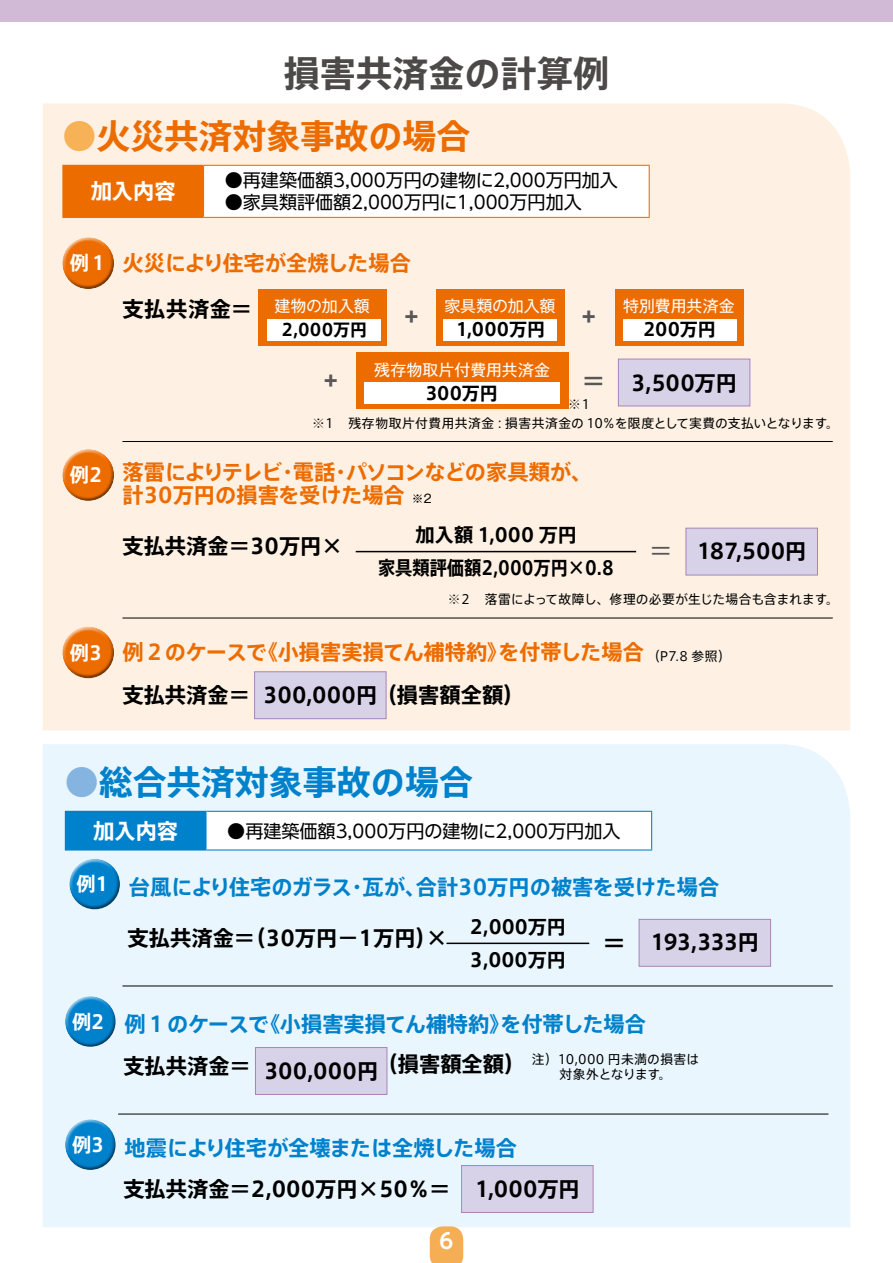
<style>
.page{position:relative;width:893px;height:1263px;background:#fff}
.page>*{position:absolute;margin:0;border:0;box-sizing:border-box;transform-origin:0 0}
.t1{font:700 36.15px "Axis Std";color:#4c4948}
.t2{font:700 34.05px "Axis Std";color:#ed6c00}
.t3{font:700 34.05px "Axis Std";color:#0081cc}
.t4{font:700 23.4px "Axis Std";color:#595757}
.t5{font:23.4px "Gothic MB101 Pro";color:#595757}
.t6{font:700 21.3px "Axis Std";color:#000}
.t7{font:700 21.3px/23.4px "Axis Std";letter-spacing:-.005em;color:#ed6c00}
.t8{font:700 21.3px "Axis Std";color:#0081cc}
.t9{font:700 21.3px "Axis Std";color:#fff}
.t10{font:700 21px "UD Shin Go Pro De";color:#fff}
.t11{font:700 19.2px/33px "Axis Std";color:#000;text-align:center}
.t12{font:700 19.2px "Axis Std";color:#fff}
.t13{font:18px "UD Shin Go Pro";color:#000}
.t14{font:700 18px "Axis Std";letter-spacing:-.005em;color:#000}
.t15{font:700 16.95px "Axis Std";letter-spacing:.005em;color:#000}
.t16{font:15.9px "Gothic MB101 Pro";letter-spacing:-.005em;color:#fff}
.t17{font:12.75px/14.9px "Axis Std";letter-spacing:.01em;color:#000}
.s1{font-family:"Gothic MB101 Pro";font-weight:400;color:#f7b257}
.s2{font-family:"Gothic MB101 Pro";font-weight:400;font-size:11.7px;color:#000}
.s3{font-family:"Gothic MB101 Pro";font-weight:400;color:#86b4e1}
.s4{font-size:23.4px}
.s5{font-weight:700;font-size:21.3px}
</style>
<div class="page">
<div style="left:0;top:0;width:893px;height:21px;background:#d1bad6"></div>
<div style="left:43px;top:103px;width:807px;height:627px;background:#fef1e3"></div>
<div style="left:43px;top:744px;width:807px;height:483px;background:#eaf6fd"></div>
<svg style="left:430px;top:1226px;width:33px;height:37px"></svg>
<div style="left:258px;top:289px;width:128px;height:56px;background:#ed6c00"></div>
<div style="left:436px;top:289px;width:128px;height:56px;background:#ed6c00"></div>
<div style="left:356px;top:352px;width:213px;height:57px;background:#ed6c00"></div>
<div style="left:615px;top:289px;width:129px;height:56px;background:#ed6c00"></div>
<div style="left:618px;top:359px;width:132px;height:47px;background:#d8d2e9;border:1px solid #a883b9"></div>
<div style="left:686px;top:528px;width:132px;height:47px;background:#d8d2e9;border:1px solid #a883b9"></div>
<div style="left:639px;top:919px;width:132px;height:47px;background:#d8d2e9;border:1px solid #a883b9"></div>
<hr style="left:122px;top:441px;width:711px;height:1px;background:#000">
<div style="left:254px;top:671px;width:132px;height:48px;background:#d8d2e9;border:1px solid #a883b9"></div>
<div style="left:63px;top:165px;width:141px;height:52px;background:#ed6c00"></div>
<div style="left:204px;top:165px;width:445px;height:52px;background:#fff"></div>
<hr style="left:62px;top:165px;width:142px;height:1px;background:#ed6c00">
<hr style="left:62px;top:166px;width:1px;height:51px;background:#ed6c00">
<hr style="left:204px;top:165px;width:446px;height:1px;background:#ed6c00">
<hr style="left:649px;top:166px;width:1px;height:51px;background:#ed6c00">
<hr style="left:62px;top:217px;width:142px;height:1px;background:#ed6c00">
<hr style="left:204px;top:217px;width:446px;height:1px;background:#ed6c00">
<div style="left:62px;top:237px;width:52px;height:40px;background:#fff;opacity:.75"></div>
<div style="left:62px;top:246px;width:57px;height:45px;background:#000;opacity:.5"></div>
<div style="left:62px;top:449px;width:52px;height:40px;background:#fff;opacity:.75"></div>
<div style="left:62px;top:457px;width:57px;height:46px;background:#000;opacity:.5"></div>
<div style="left:62px;top:626px;width:52px;height:41px;background:#fff;opacity:.75"></div>
<div style="left:62px;top:635px;width:57px;height:45px;background:#000;opacity:.5"></div>
<div style="left:268px;top:319px;width:113px;height:21px;background:#fff"></div>
<div style="left:444px;top:319px;width:113px;height:21px;background:#fff"></div>
<div style="left:364px;top:382px;width:195px;height:22px;background:#fff"></div>
<div style="left:623px;top:319px;width:113px;height:21px;background:#fff"></div>
<hr style="left:356px;top:551px;width:280px;height:1px;background:#000">
<hr style="left:122px;top:618px;width:711px;height:1px;background:#000">
<div style="left:65px;top:811px;width:141px;height:39px;background:#0081cc"></div>
<div style="left:206px;top:811px;width:446px;height:39px;background:#fff"></div>
<hr style="left:207px;top:811px;width:445px;height:1px;background:#0081cc">
<hr style="left:651px;top:812px;width:1px;height:37px;background:#0081cc">
<hr style="left:207px;top:849px;width:445px;height:1px;background:#0081cc">
<hr style="left:65px;top:811px;width:142px;height:1px;background:#0081cc">
<hr style="left:205px;top:812px;width:2px;height:37px;background:#0081cc">
<hr style="left:65px;top:849px;width:142px;height:1px;background:#0081cc">
<div style="left:68px;top:858px;width:52px;height:40px;background:#fff;opacity:.75"></div>
<div style="left:69px;top:866px;width:56px;height:46px;background:#000;opacity:.5"></div>
<hr style="left:446px;top:942px;width:143px;height:2px;background:#000">
<hr style="left:122px;top:986px;width:711px;height:1px;background:#000">
<div style="left:255px;top:1047px;width:132px;height:48px;background:#d8d2e9;border:1px solid #a883b9"></div>
<div style="left:461px;top:1165px;width:132px;height:48px;background:#d8d2e9;border:1px solid #a883b9"></div>
<div style="left:64px;top:995px;width:52px;height:40px;background:#fff;opacity:.75"></div>
<div style="left:65px;top:1004px;width:55px;height:45px;background:#000;opacity:.5"></div>
<div style="left:64px;top:1118px;width:52px;height:40px;background:#fff;opacity:.75"></div>
<div style="left:65px;top:1127px;width:55px;height:45px;background:#000;opacity:.5"></div>
<hr style="left:118px;top:1114px;width:710px;height:1px;background:#000">
<h1 class="t1" style="left:284px;top:45px;width:327px">損害共済金の計算例</h1>
<h2 class="t2" style="left:62px;top:110px;width:410px"><span class="s1">●</span>火災共済対象事故の場合</h2>
<p class="t9" style="left:91px;top:175px;width:87px">加入内容</p>
<p class="t13" style="left:225px;top:166px;width:395px">●再建築価額3,000万円の建物に2,000万円加入</p>
<p class="t13" style="left:225px;top:188px;width:358px">●家具類評価額2,000万円に1,000万円加入</p>
<p class="t12" style="left:70px;top:248px;width:40px">例１</p>
<p class="t7" style="left:122px;top:250px;width:290px">火災により住宅が全焼した場合</p>
<p class="t6" style="left:122px;top:293px;width:131px">支払共済金＝</p>
<p class="t16" style="left:274px;top:293px;width:97px">建物の加入額</p>
<p class="t16" style="left:444px;top:293px;width:113px">家具類の加入額</p>
<p class="t4" style="left:404px;top:299px;width:16px">+</p>
<p class="t4" style="left:582px;top:299px;width:16px">+</p>
<p class="t15" style="left:282px;top:317px;width:87px">2,000万円</p>
<p class="t14" style="left:456px;top:316px;width:91px">1,000万円</p>
<p class="t16" style="left:623px;top:293px;width:113px">特別費用共済金</p>
<p class="t14" style="left:643px;top:316px;width:74px">200万円</p>
<p class="t16" style="left:374px;top:356px;width:177px">残存物取片付費用共済金</p>
<p class="t14" style="left:425px;top:379px;width:74px">300万円</p>
<p class="t6" style="left:631px;top:366px;width:107px">3,500万円</p>
<p class="t4" style="left:324px;top:362px;width:16px">+</p>
<p class="t4" style="left:582px;top:363px;width:25px">＝</p>
<p class="t17" style="left:568px;top:396px;width:25px">※１</p>
<p class="t17" style="left:312px;top:414px;width:528px">※１　残存物取片付費用共済金：損害共済金の 10％を限度として実費の支払いとなります。</p>
<p class="t12" style="left:70px;top:460px;width:34px">例2</p>
<p class="t7" style="left:122px;top:459px;width:472px">落雷によりテレビ・電話・パソコンなどの家具類が、計30万円の損害を受けた場合 <span class="s2">※２</span></p>
<p class="t6" style="left:122px;top:530px;width:222px">支払共済金＝30万円×</p>
<p class="t11" style="left:378px;top:517px;width:237px">加入額 1,000 万円<br>家具類評価額2,000万円×0.8</p>
<p class="t5" style="left:649px;top:532px;width:25px">＝</p>
<p class="t6" style="left:697px;top:534px;width:111px">187,500円</p>
<p class="t17" style="left:448px;top:591px;width:392px">※２　落雷によって故障し、修理の必要が生じた場合も含まれます。</p>
<p class="t12" style="left:70px;top:638px;width:34px">例3</p>
<p class="t7" style="left:122px;top:639px;width:523px">例２のケースで《小損害実損てん補特約》を付帯した場合</p>
<p class="t17" style="left:647px;top:647px;width:85px">（P7.8 参照）</p>
<p class="t6" style="left:122px;top:678px;width:129px">支払共済金＝</p>
<p class="t6" style="left:263px;top:678px;width:263px">300,000円（損害額全額）</p>
<h2 class="t3" style="left:65px;top:756px;width:410px"><span class="s3">●</span>総合共済対象事故の場合</h2>
<p class="t9" style="left:93px;top:814px;width:87px">加入内容</p>
<p class="t13" style="left:227px;top:816px;width:395px">●再建築価額3,000万円の建物に2,000万円加入</p>
<p class="t8" style="left:76px;top:871px;width:644px"><sup>例1</sup> 台風により住宅のガラス・瓦が、合計30万円の被害を受けた場合</p>
<p class="t6" style="left:128px;top:921px;width:321px">支払共済金＝（30万円−1万円）×</p>
<p class="t11" style="left:470px;top:909px;width:98px;text-align:left">2,000万円<br>3,000万円</p>
<p class="t6" style="left:602px;top:926px;width:158px"><span class="s4">＝</span> 193,333円</p>
<p class="t12" style="left:72px;top:1007px;width:34px">例2</p>
<p class="t8" style="left:125px;top:1008px;width:523px">例１のケースで《小損害実損てん補特約》を付帯した場合</p>
<p class="t6" style="left:123px;top:1050px;width:129px">支払共済金＝</p>
<p class="t6" style="left:264px;top:1054px;width:116px">300,000円</p>
<p class="t17" style="left:532px;top:1051px;width:169px;text-indent:-155px"><span class="s5">（損害額全額）</span>注）10,000 円未満の損害は　　 対象外となります。</p>
<p class="t12" style="left:72px;top:1130px;width:34px">例3</p>
<p class="t8" style="left:125px;top:1131px;width:394px">地震により住宅が全壊または全焼した場合</p>
<p class="t6" style="left:123px;top:1173px;width:329px">支払共済金＝2,000万円×50％＝</p>
<p class="t10" style="left:440px;top:1223px;width:15px">6</p>
<p class="t6" style="left:475px;top:1172px;width:107px">1,000万円</p>
</div>
